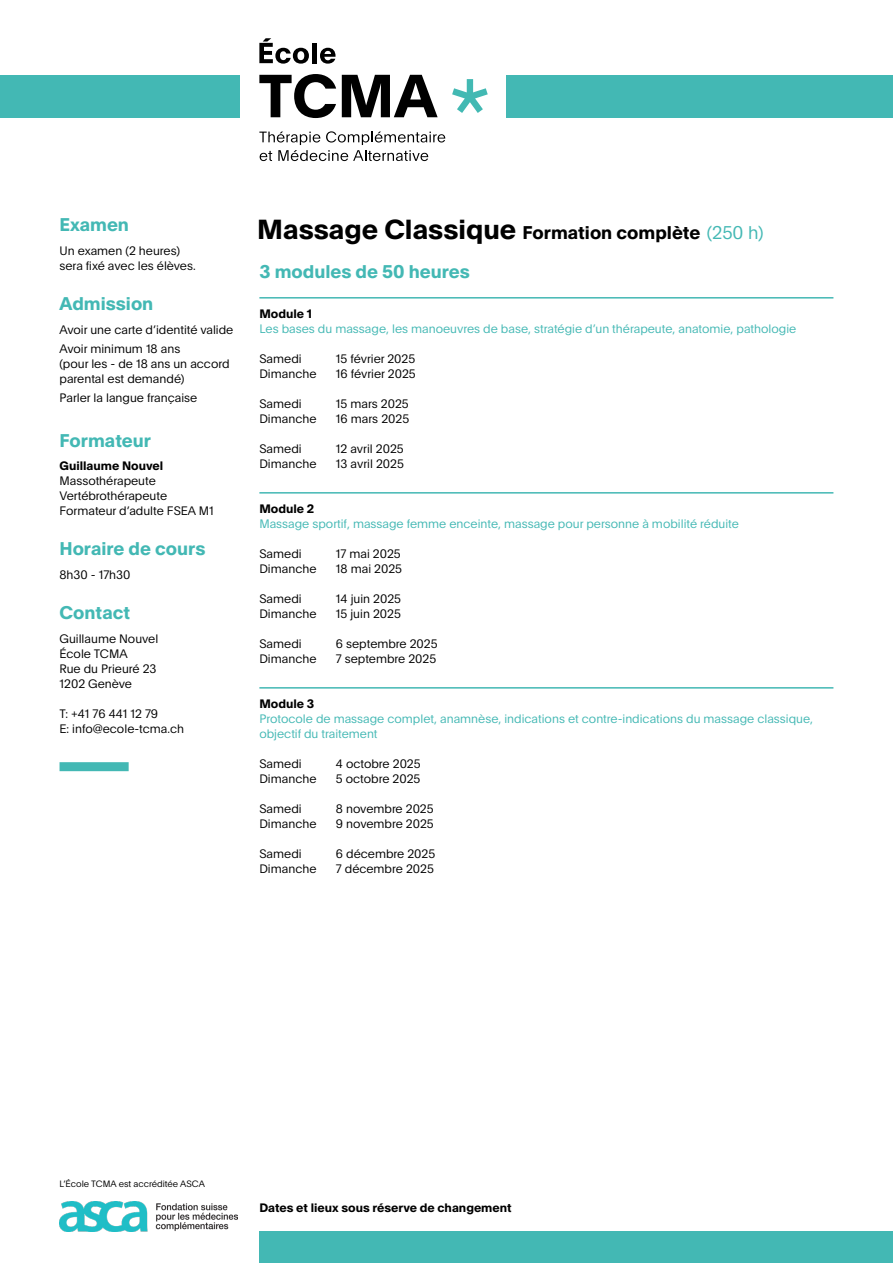
<style>
.page{position:relative;width:893px;height:1263px;background:#fff}
.page>*{position:absolute;margin:0;border:0;box-sizing:border-box;transform-origin:0 0}
.t1{font:700 18px "Plain";color:#43b8b4}
.t2{font:700 18px "Plain";color:#000}
.t3{font:300 12px/15px "Plain";color:#000}
.t4{font:300 12px/15px "Plain";color:#43b8b4}
.t5{font:700 12px "Plain";color:#000}
.t6{font:300 9px "Plain";color:#000}
.s1{font-size:27px}
.s2{font-weight:300;color:#43b8b4}
</style>
<div class="page">
<svg style="left:452px;top:79px;width:36px;height:34px"></svg>
<svg style="left:259px;top:74px;width:77px;height:44px"></svg>
<svg style="left:342px;top:75px;width:96px;height:42px"></svg>
<svg style="left:259px;top:38px;width:50px;height:26px"></svg>
<div style="left:312px;top:43px;width:5px;height:20px;background:#000"></div>
<svg style="left:320px;top:48px;width:16px;height:16px"></svg>
<svg style="left:259px;top:131px;width:186px;height:30px"></svg>
<div style="left:506px;top:75px;width:387px;height:42px;background:#43b8b4"></div>
<div style="left:0;top:75px;width:239px;height:42px;background:#43b8b4"></div>
<div style="left:259px;top:1231px;width:634px;height:32px;background:#43b8b4"></div>
<img style="left:60px;top:1201px;width:177px;height:30px">
<div style="left:60px;top:762px;width:69px;height:9px;background:#43b8b4"></div>
<hr style="left:259px;top:297px;width:574px;height:2px;background:#43b8b4">
<hr style="left:259px;top:492px;width:574px;height:2px;background:#43b8b4">
<hr style="left:259px;top:687px;width:574px;height:2px;background:#43b8b4">
<h1 class="t1" style="left:60px;top:212px;width:71px">Examen</h1>
<p class="t3" style="left:60px;top:242px;width:138px">Un examen (2 heures) sera fixé avec les élèves.</p>
<h1 class="t1" style="left:60px;top:291px;width:95px">Admission</h1>
<p class="t3" style="left:60px;top:319px;width:175px;line-height:19.2px">Avoir une carte d’identité valide<br>Avoir minimum 18 ans</p>
<p class="t3" style="left:60px;top:355px;width:172px">(pour les - de 18 ans un accord parental est demandé)</p>
<p class="t3" style="left:60px;top:390px;width:139px">Parler la langue française</p>
<h1 class="t1" style="left:60px;top:427px;width:93px">Formateur</h1>
<p class="t5" style="left:60px;top:457px;width:105px">Guillaume Nouvel</p>
<p class="t3" style="left:60px;top:473px;width:156px">Massothérapeute<br>Vertébrothérapeute<br>Formateur d’adulte FSEA M1</p>
<h1 class="t1" style="left:60px;top:536px;width:147px">Horaire de cours</h1>
<p class="t3" style="left:60px;top:566px;width:72px">8h30 - 17h30</p>
<h1 class="t1" style="left:60px;top:600px;width:72px">Contact</h1>
<p class="t3" style="left:60px;top:630px;width:100px">Guillaume Nouvel<br>École TCMA<br>Rue du Prieuré 23<br>1202 Genève</p>
<p class="t3" style="left:60px;top:705px;width:126px">T: +41 76 441 12 79<br>E: info@ecole-tcma.ch</p>
<h1 class="t2" style="left:257px;top:219px;width:508px"><span class="s1">Massage Classique</span> Formation complète <span class="s2">(250 h)</span></h1>
<h1 class="t1" style="left:259px;top:259px;width:212px">3 modules de 50 heures</h1>
<p class="t5" style="left:259px;top:305px;width:54px">Module 1</p>
<p class="t4" style="left:259px;top:321px;width:538px">Les bases du massage, les manoeuvres de base, stratégie d’un thérapeute, anatomie, pathologie</p>
<p class="t3" style="left:259px;top:351px;width:44px">Samedi</p>
<p class="t3" style="left:336px;top:351px;width:81px">15 février 2025</p>
<p class="t3" style="left:259px;top:366px;width:59px">Dimanche</p>
<p class="t3" style="left:336px;top:366px;width:81px">16 février 2025</p>
<p class="t3" style="left:259px;top:396px;width:44px">Samedi</p>
<p class="t3" style="left:336px;top:396px;width:74px">15 mars 2025</p>
<p class="t3" style="left:259px;top:411px;width:59px">Dimanche</p>
<p class="t3" style="left:336px;top:411px;width:75px">16 mars 2025</p>
<p class="t3" style="left:259px;top:441px;width:44px">Samedi</p>
<p class="t3" style="left:336px;top:441px;width:69px">12 avril 2025</p>
<p class="t3" style="left:259px;top:456px;width:59px">Dimanche</p>
<p class="t3" style="left:336px;top:456px;width:69px">13 avril 2025</p>
<p class="t5" style="left:259px;top:500px;width:56px">Module 2</p>
<p class="t4" style="left:259px;top:516px;width:481px">Massage sportif, massage femme enceinte, massage pour personne à mobilité réduite</p>
<p class="t3" style="left:259px;top:546px;width:44px">Samedi</p>
<p class="t3" style="left:336px;top:546px;width:66px">17 mai 2025</p>
<p class="t3" style="left:259px;top:561px;width:59px">Dimanche</p>
<p class="t3" style="left:336px;top:561px;width:68px">18 mai 2025</p>
<p class="t3" style="left:259px;top:591px;width:44px">Samedi</p>
<p class="t3" style="left:336px;top:591px;width:67px">14 juin 2025</p>
<p class="t3" style="left:259px;top:606px;width:59px">Dimanche</p>
<p class="t3" style="left:336px;top:606px;width:66px">15 juin 2025</p>
<p class="t3" style="left:259px;top:636px;width:44px">Samedi</p>
<p class="t3" style="left:336px;top:636px;width:103px">6 septembre 2025</p>
<p class="t3" style="left:259px;top:651px;width:59px">Dimanche</p>
<p class="t3" style="left:336px;top:651px;width:102px">7 septembre 2025</p>
<p class="t5" style="left:259px;top:695px;width:56px">Module 3</p>
<p class="t4" style="left:259px;top:711px;width:555px">Protocole de massage complet, anamnèse, indications et contre-indications du massage classique, objectif du traitement</p>
<p class="t3" style="left:259px;top:756px;width:44px">Samedi</p>
<p class="t3" style="left:336px;top:756px;width:86px">4 octobre 2025</p>
<p class="t3" style="left:259px;top:771px;width:59px">Dimanche</p>
<p class="t3" style="left:336px;top:771px;width:86px">5 octobre 2025</p>
<p class="t3" style="left:259px;top:801px;width:44px">Samedi</p>
<p class="t3" style="left:336px;top:801px;width:99px">8 novembre 2025</p>
<p class="t3" style="left:259px;top:816px;width:59px">Dimanche</p>
<p class="t3" style="left:336px;top:816px;width:99px">9 novembre 2025</p>
<p class="t3" style="left:259px;top:846px;width:44px">Samedi</p>
<p class="t3" style="left:336px;top:846px;width:101px">6 décembre 2025</p>
<p class="t3" style="left:259px;top:861px;width:59px">Dimanche</p>
<p class="t3" style="left:336px;top:861px;width:99px">7 décembre 2025</p>
<p class="t6" style="left:60px;top:1177px;width:147px">L’École TCMA est accréditée ASCA</p>
<p class="t5" style="left:259px;top:1199px;width:254px">Dates et lieux sous réserve de changement</p>
</div>
